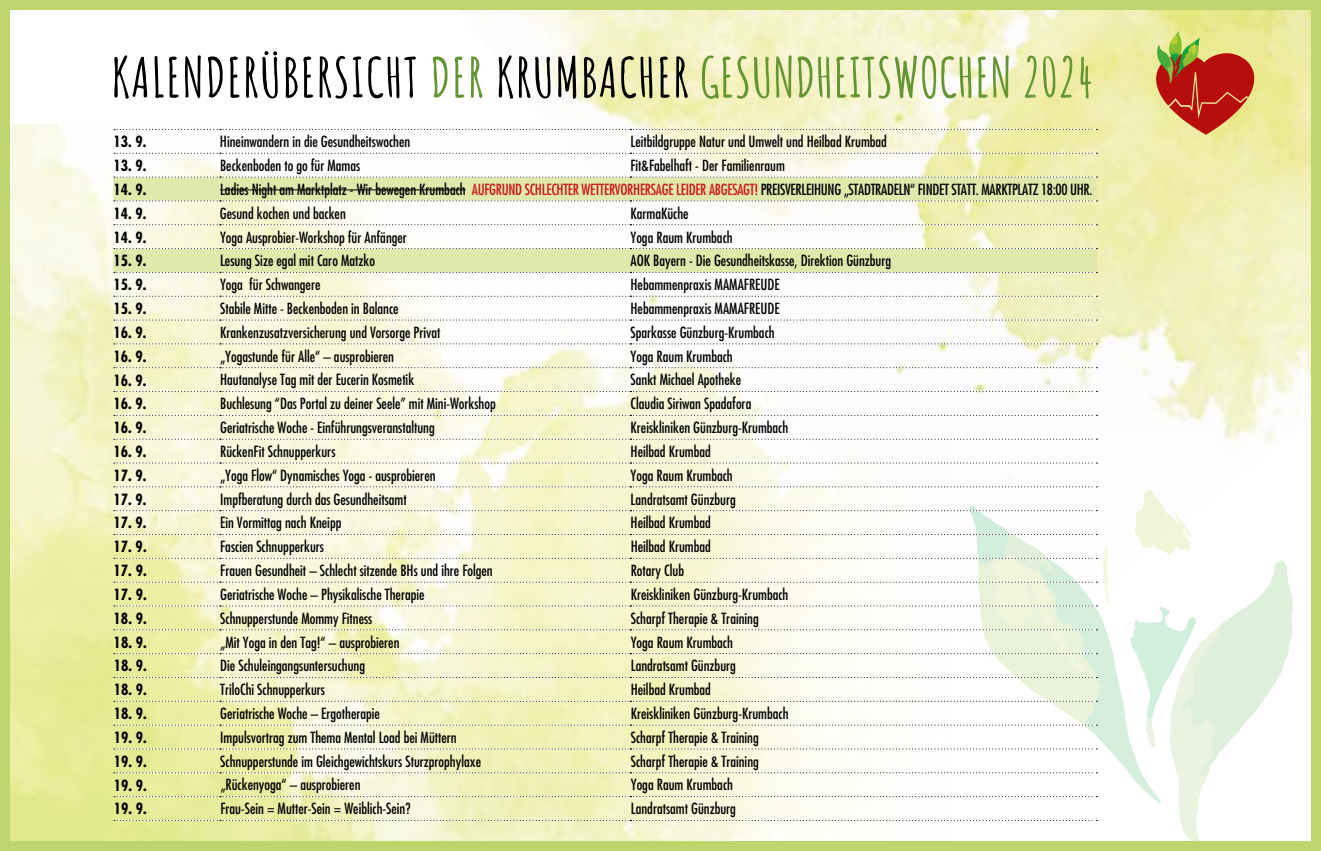
<style>
.page{position:relative;width:1321px;height:851px;background:#fff}
.page>*{position:absolute;margin:0;border:0;box-sizing:border-box;transform-origin:0 0}
.t1{font:700 54px "Amatic SC";letter-spacing:.02em;color:#000}
.t2{font:condensed 15px "Futura LT";color:#000}
.t3{font:condensed 15px "Futura LT";letter-spacing:-.02em;color:#000}
.t4{font:700 condensed 15px "Futura LT";color:#000}
.s1{color:#659432}
.s2{color:#cd1719}
</style>
<div class="page">
<img style="left:11px;top:125px;width:438px;height:714px">
<img style="left:449px;top:11px;width:861px;height:475px">
<div style="left:0;top:0;width:1321px;height:850px;border:10px solid #bed56e"></div>
<svg style="left:113px;top:177px;width:984px;height:95px;fill:#e2eab0"></svg>
<svg style="left:114px;top:129px;width:983px;height:1px"></svg>
<svg style="left:114px;top:153px;width:983px;height:1px"></svg>
<svg style="left:114px;top:176px;width:983px;height:1px"></svg>
<svg style="left:114px;top:200px;width:983px;height:1px"></svg>
<svg style="left:114px;top:224px;width:983px;height:1px"></svg>
<svg style="left:114px;top:248px;width:983px;height:1px"></svg>
<svg style="left:114px;top:272px;width:983px;height:1px"></svg>
<svg style="left:114px;top:296px;width:983px;height:1px"></svg>
<svg style="left:114px;top:319px;width:983px;height:1px"></svg>
<svg style="left:114px;top:343px;width:983px;height:1px"></svg>
<svg style="left:114px;top:367px;width:983px;height:1px"></svg>
<svg style="left:114px;top:391px;width:983px;height:1px"></svg>
<svg style="left:114px;top:415px;width:983px;height:1px"></svg>
<svg style="left:114px;top:438px;width:983px;height:1px"></svg>
<svg style="left:114px;top:462px;width:983px;height:1px"></svg>
<svg style="left:114px;top:486px;width:1179px;height:361px"></svg>
<hr style="left:220px;top:189px;width:246px;height:1px;background:#000">
<svg style="left:1156px;top:32px;width:98px;height:103px;background:#c57749"></svg>
<h1 class="t1" style="left:111px;top:36px;width:983px">KALENDERÜBERSICHT <span class="s1">DER</span> KRUMBACHER <span class="s1">GESUNDHEITSWOCHEN 2024</span></h1>
<p class="t4" style="left:113px;top:132px;width:35px">13. 9.</p>
<p class="t2" style="left:220px;top:133px;width:192px">Hineinwandern in die Gesundheitswochen</p>
<p class="t2" style="left:630px;top:133px;width:258px">Leitbildgruppe Natur und Umwelt und Heilbad Krumbad</p>
<p class="t4" style="left:113px;top:156px;width:35px">13. 9.</p>
<p class="t2" style="left:220px;top:156px;width:142px">Beckenboden to go für Mamas</p>
<p class="t2" style="left:630px;top:156px;width:156px">Fit&amp;Fabelhaft - Der Familienraum</p>
<p class="t4" style="left:113px;top:180px;width:35px">14. 9.</p>
<p class="t3" style="left:220px;top:180px;width:874px">Ladies Night am Marktplatz - Wir bewegen Krumbach <span class="s2">AUFGRUND SCHLECHTER WETTERVORHERSAGE LEIDER ABGESAGT!</span> PREISVERLEIHUNG „STADTRADELN“ FINDET STATT. MARKTPLATZ 18:00 UHR.</p>
<p class="t4" style="left:113px;top:204px;width:35px">14. 9.</p>
<p class="t2" style="left:220px;top:204px;width:127px">Gesund kochen und backen</p>
<p class="t2" style="left:630px;top:204px;width:60px">KarmaKüche</p>
<p class="t4" style="left:113px;top:228px;width:35px">14. 9.</p>
<p class="t2" style="left:220px;top:228px;width:189px">Yoga Ausprobier-Workshop für Anfänger</p>
<p class="t2" style="left:630px;top:228px;width:104px">Yoga Raum Krumbach</p>
<p class="t4" style="left:113px;top:251px;width:35px">15. 9.</p>
<p class="t2" style="left:220px;top:252px;width:157px">Lesung Size egal mit Caro Matzko</p>
<p class="t2" style="left:630px;top:252px;width:262px">AOK Bayern - Die Gesundheitskasse, Direktion Günzburg</p>
<p class="t4" style="left:113px;top:275px;width:35px">15. 9.</p>
<p class="t2" style="left:220px;top:275px;width:102px">Yoga für Schwangere</p>
<p class="t2" style="left:630px;top:275px;width:151px">Hebammenpraxis MAMAFREUDE</p>
<p class="t4" style="left:113px;top:299px;width:35px">15. 9.</p>
<p class="t2" style="left:220px;top:299px;width:180px">Stabile Mitte - Beckenboden in Balance</p>
<p class="t2" style="left:630px;top:299px;width:151px">Hebammenpraxis MAMAFREUDE</p>
<p class="t4" style="left:113px;top:323px;width:35px">16. 9.</p>
<p class="t2" style="left:220px;top:323px;width:222px">Krankenzusatzversicherung und Vorsorge Privat</p>
<p class="t2" style="left:631px;top:323px;width:146px">Sparkasse Günzburg-Krumbach</p>
<p class="t4" style="left:113px;top:347px;width:35px">16. 9.</p>
<p class="t2" style="left:220px;top:347px;width:176px">„Yogastunde für Alle“ – ausprobieren</p>
<p class="t2" style="left:631px;top:347px;width:104px">Yoga Raum Krumbach</p>
<p class="t4" style="left:113px;top:370px;width:35px">16. 9.</p>
<p class="t2" style="left:220px;top:371px;width:196px">Hautanalyse Tag mit der Eucerin Kosmetik</p>
<p class="t2" style="left:631px;top:371px;width:112px">Sankt Michael Apotheke</p>
<p class="t4" style="left:114px;top:394px;width:35px">16. 9.</p>
<p class="t2" style="left:220px;top:394px;width:277px">Buchlesung “Das Portal zu deiner Seele” mit Mini-Workshop</p>
<p class="t2" style="left:631px;top:394px;width:122px">Claudia Siriwan Spadafora</p>
<p class="t4" style="left:114px;top:418px;width:35px">16. 9.</p>
<p class="t2" style="left:220px;top:418px;width:216px">Geriatrische Woche - Einführungsveranstaltung</p>
<p class="t2" style="left:631px;top:418px;width:159px">Kreiskliniken Günzburg-Krumbach</p>
<p class="t4" style="left:114px;top:442px;width:35px">16. 9.</p>
<p class="t2" style="left:220px;top:442px;width:117px">RückenFit Schnupperkurs</p>
<p class="t2" style="left:631px;top:442px;width:82px">Heilbad Krumbad</p>
<p class="t4" style="left:114px;top:466px;width:35px">17. 9.</p>
<p class="t2" style="left:220px;top:466px;width:217px">„Yoga Flow“ Dynamisches Yoga - ausprobieren</p>
<p class="t2" style="left:631px;top:466px;width:104px">Yoga Raum Krumbach</p>
<p class="t4" style="left:114px;top:489px;width:35px">17. 9.</p>
<p class="t2" style="left:220px;top:490px;width:188px">Impfberatung durch das Gesundheitsamt</p>
<p class="t2" style="left:631px;top:490px;width:107px">Landratsamt Günzburg</p>
<p class="t4" style="left:114px;top:513px;width:35px">17. 9.</p>
<p class="t2" style="left:220px;top:513px;width:123px">Ein Vormittag nach Kneipp</p>
<p class="t2" style="left:631px;top:513px;width:82px">Heilbad Krumbad</p>
<p class="t4" style="left:114px;top:537px;width:35px">17. 9.</p>
<p class="t2" style="left:220px;top:537px;width:105px">Fascien Schnupperkurs</p>
<p class="t2" style="left:631px;top:537px;width:82px">Heilbad Krumbad</p>
<p class="t4" style="left:114px;top:561px;width:35px">17. 9.</p>
<p class="t2" style="left:220px;top:561px;width:274px">Frauen Gesundheit – Schlecht sitzende BHs und ihre Folgen</p>
<p class="t2" style="left:631px;top:561px;width:55px">Rotary Club</p>
<p class="t4" style="left:114px;top:585px;width:35px">17. 9.</p>
<p class="t2" style="left:220px;top:585px;width:206px">Geriatrische Woche – Physikalische Therapie</p>
<p class="t2" style="left:631px;top:585px;width:159px">Kreiskliniken Günzburg-Krumbach</p>
<p class="t4" style="left:114px;top:608px;width:35px">18. 9.</p>
<p class="t2" style="left:220px;top:609px;width:154px">Schnupperstunde Mommy Fitness</p>
<p class="t2" style="left:631px;top:609px;width:130px">Scharpf Therapie &amp; Training</p>
<p class="t4" style="left:114px;top:632px;width:35px">18. 9.</p>
<p class="t2" style="left:220px;top:633px;width:181px">„Mit Yoga in den Tag!“ – ausprobieren</p>
<p class="t2" style="left:631px;top:633px;width:104px">Yoga Raum Krumbach</p>
<p class="t4" style="left:114px;top:656px;width:35px">18. 9.</p>
<p class="t2" style="left:220px;top:656px;width:146px">Die Schuleingangsuntersuchung</p>
<p class="t2" style="left:631px;top:656px;width:107px">Landratsamt Günzburg</p>
<p class="t4" style="left:114px;top:680px;width:35px">18. 9.</p>
<p class="t2" style="left:220px;top:680px;width:106px">TriloChi Schnupperkurs</p>
<p class="t2" style="left:631px;top:680px;width:82px">Heilbad Krumbad</p>
<p class="t4" style="left:114px;top:704px;width:35px">18. 9.</p>
<p class="t2" style="left:220px;top:704px;width:161px">Geriatrische Woche – Ergotherapie</p>
<p class="t2" style="left:631px;top:704px;width:159px">Kreiskliniken Günzburg-Krumbach</p>
<p class="t4" style="left:114px;top:727px;width:35px">19. 9.</p>
<p class="t2" style="left:220px;top:728px;width:238px">Impulsvortrag zum Thema Mental Load bei Müttern</p>
<p class="t2" style="left:631px;top:728px;width:130px">Scharpf Therapie &amp; Training</p>
<p class="t4" style="left:114px;top:751px;width:35px">19. 9.</p>
<p class="t2" style="left:220px;top:752px;width:262px">Schnupperstunde im Gleichgewichtskurs Sturzprophylaxe</p>
<p class="t2" style="left:631px;top:752px;width:130px">Scharpf Therapie &amp; Training</p>
<p class="t4" style="left:114px;top:775px;width:35px">19. 9.</p>
<p class="t2" style="left:220px;top:775px;width:142px">„Rückenyoga“ – ausprobieren</p>
<p class="t2" style="left:631px;top:775px;width:104px">Yoga Raum Krumbach</p>
<p class="t4" style="left:114px;top:799px;width:35px">19. 9.</p>
<p class="t2" style="left:220px;top:799px;width:192px">Frau-Sein = Mutter-Sein = Weiblich-Sein?</p>
<p class="t2" style="left:631px;top:799px;width:107px">Landratsamt Günzburg</p>
</div>
